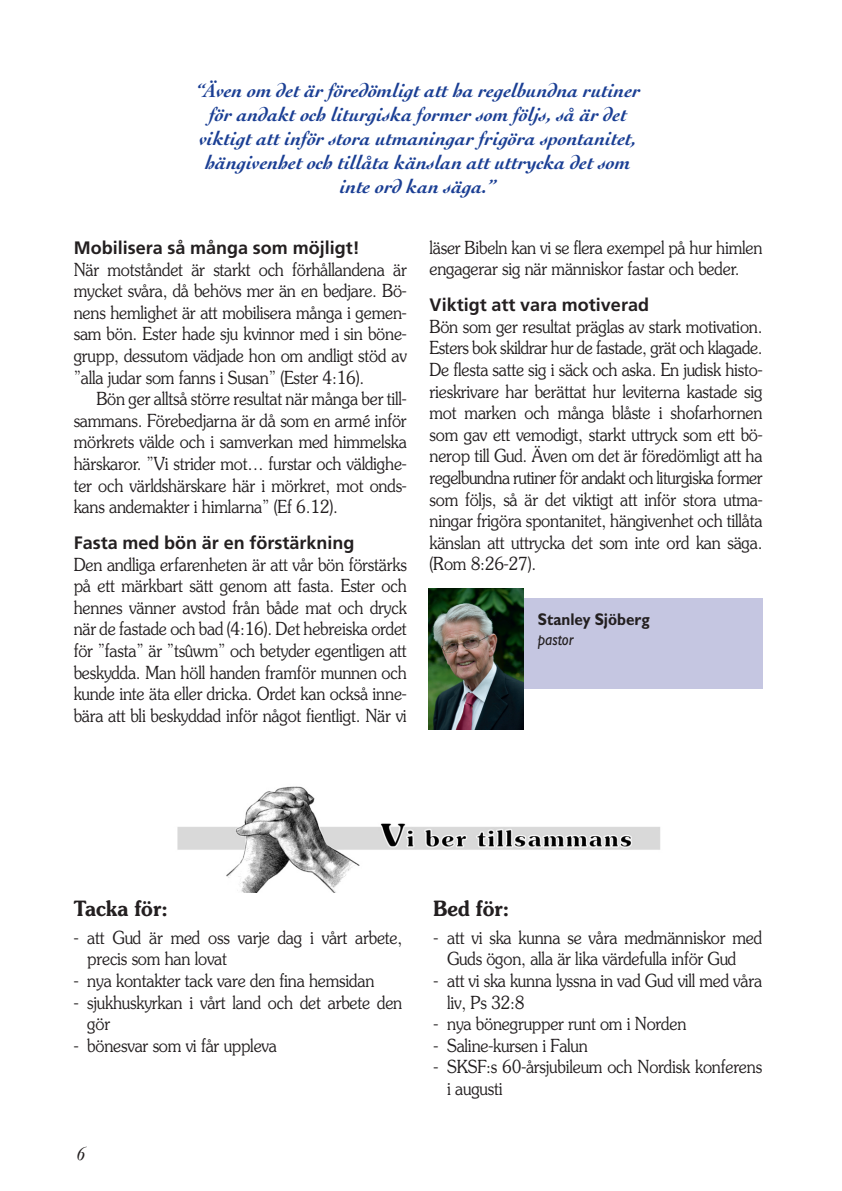
<style>
.page{position:relative;width:842px;height:1191px;background:#fff}
.page>*{position:absolute;margin:0;border:0;box-sizing:border-box;transform-origin:0 0}
.t1{font:600 21px "Souvenir";color:#231f20;scale:.9 1}
.t2{font:italic 700 20px/24px "Cochin";color:#1b3f94;text-align:center}
.t3{font:italic 20px "Cochin";color:#231f20}
.t4{font:300 18px/21.6px "Souvenir";letter-spacing:-.01em;color:#231f20;scale:.9 1}
.t5{font:700 18px "Frutiger";color:#231f20}
.t6{font:700 17px "Gill Sans";color:#231f20;scale:.9 1}
.t7{font:italic 17px "Gill Sans";letter-spacing:-.005em;color:#231f20;scale:.9 1}
</style>
<div class="page">
<img style="left:177px;top:786px;width:483px;height:106px">
<div style="left:443px;top:597px;width:320px;height:91px;background:#c5c6e1"></div>
<img style="left:428px;top:588px;width:96px;height:141px">
<p class="t2" style="left:196px;top:78px;width:446px">“Även om det är föredömligt att ha regelbundna rutiner för andakt och liturgiska former som följs, så är det viktigt att inför stora utmaningar frigöra spontanitet, hängivenhet och tillåta känslan att uttrycka det som inte ord kan säga.”</p>
<p class="t5" style="left:74px;top:240px;width:287px">Mobilisera så många som möjligt!</p>
<p class="t4" style="left:74px;top:259px;width:372px;text-align:justify">När motståndet är starkt och förhållandena är mycket svåra, då behövs mer än en bedjare. Bö&shy;nens hemlighet är att mobilisera många i gemen&shy;sam bön. Ester hade sju kvinnor med i sin böne&shy;grupp, dessutom vädjade hon om andligt stöd av ”alla judar som fanns i Susan” (Ester 4:16).</p>
<p class="t4" style="left:74px;top:389px;width:372px;text-align:justify;text-indent:23px">Bön ger alltså större resultat när många ber till&shy;sammans. Förebedjarna är då som en armé inför mörkrets välde och i samverkan med himmelska härskaror. ”Vi strider mot… furstar och väldighe&shy;ter och världshärskare här i mörkret, mot onds&shy;kans andemakter i himlarna” (Ef 6.12).</p>
<p class="t5" style="left:74px;top:535px;width:282px">Fasta med bön är en förstärkning</p>
<p class="t4" style="left:74px;top:554px;width:372px;text-align:justify">Den andliga erfarenheten är att vår bön förstärks på ett märkbart sätt genom att fasta. Ester och hennes vänner avstod från både mat och dryck när de fastade och bad (4:16). Det hebreiska ordet för ”fasta” är ”tsûwm” och betyder egentligen att beskydda. Man höll handen framför munnen och kunde inte äta eller dricka. Ordet kan också inne&shy;bära att bli beskyddad inför något fientligt. När vi</p>
<p class="t4" style="left:429px;top:238px;width:372px">läser Bibeln kan vi se flera exempel på hur himlen engagerar sig när människor fastar och beder.</p>
<p class="t5" style="left:429px;top:297px;width:221px">Viktigt att vara motiverad</p>
<p class="t4" style="left:429px;top:317px;width:372px;text-align:justify">Bön som ger resultat präglas av stark motivation.<br>Esters bok skildrar hur de fastade, grät och klagade.<br>De flesta satte sig i säck och aska. En judisk histo&shy;rieskrivare har berättat hur leviterna kastade sig mot marken och många blåste i shofarhornen som gav ett vemodigt, starkt uttryck som ett bö&shy;nerop till Gud. Även om det är föredömligt att ha regelbundna rutiner för andakt och liturgiska former som följs, så är det viktigt att inför stora utma&shy;ningar frigöra spontanitet, hängivenhet och tillåta känslan att uttrycka det som inte ord kan säga. (Rom 8:26-27).</p>
<p class="t6" style="left:538px;top:613px;width:126px">Stanley Sjöberg</p>
<p class="t7" style="left:538px;top:633px;width:41px">pastor</p>
<p class="t1" style="left:74px;top:901px;width:106px">Tacka för:</p>
<p class="t4" style="left:87px;top:927px;width:352px;text-indent:-14px">- att Gud är med oss varje dag i vårt arbete, precis som han lovat</p>
<p class="t4" style="left:74px;top:971px;width:336px">- nya kontakter tack vare den fina hemsidan</p>
<p class="t4" style="left:87px;top:992px;width:352px;text-indent:-14px">- sjukhuskyrkan i vårt land och det arbete den gör</p>
<p class="t4" style="left:74px;top:1035px;width:227px">- bönesvar som vi får uppleva</p>
<p class="t3" style="left:77px;top:1142px;width:10px">6</p>
<p class="t1" style="left:433px;top:901px;width:86px">Bed för:</p>
<p class="t4" style="left:447px;top:927px;width:352px;text-indent:-14px">- att vi ska kunna se våra medmänniskor med<br>Guds ögon, alla är lika värdefulla inför Gud</p>
<p class="t4" style="left:447px;top:971px;width:352px;text-indent:-14px">- att vi ska kunna lyssna in vad Gud vill med våra liv, Ps 32:8</p>
<p class="t4" style="left:434px;top:1014px;width:282px">- nya bönegrupper runt om i Norden</p>
<p class="t4" style="left:434px;top:1035px;width:173px">- Saline-kursen i Falun</p>
<p class="t4" style="left:447px;top:1057px;width:352px;text-indent:-14px">- SKSF:s 60-årsjubileum och Nordisk konferens i augusti</p>
</div>
